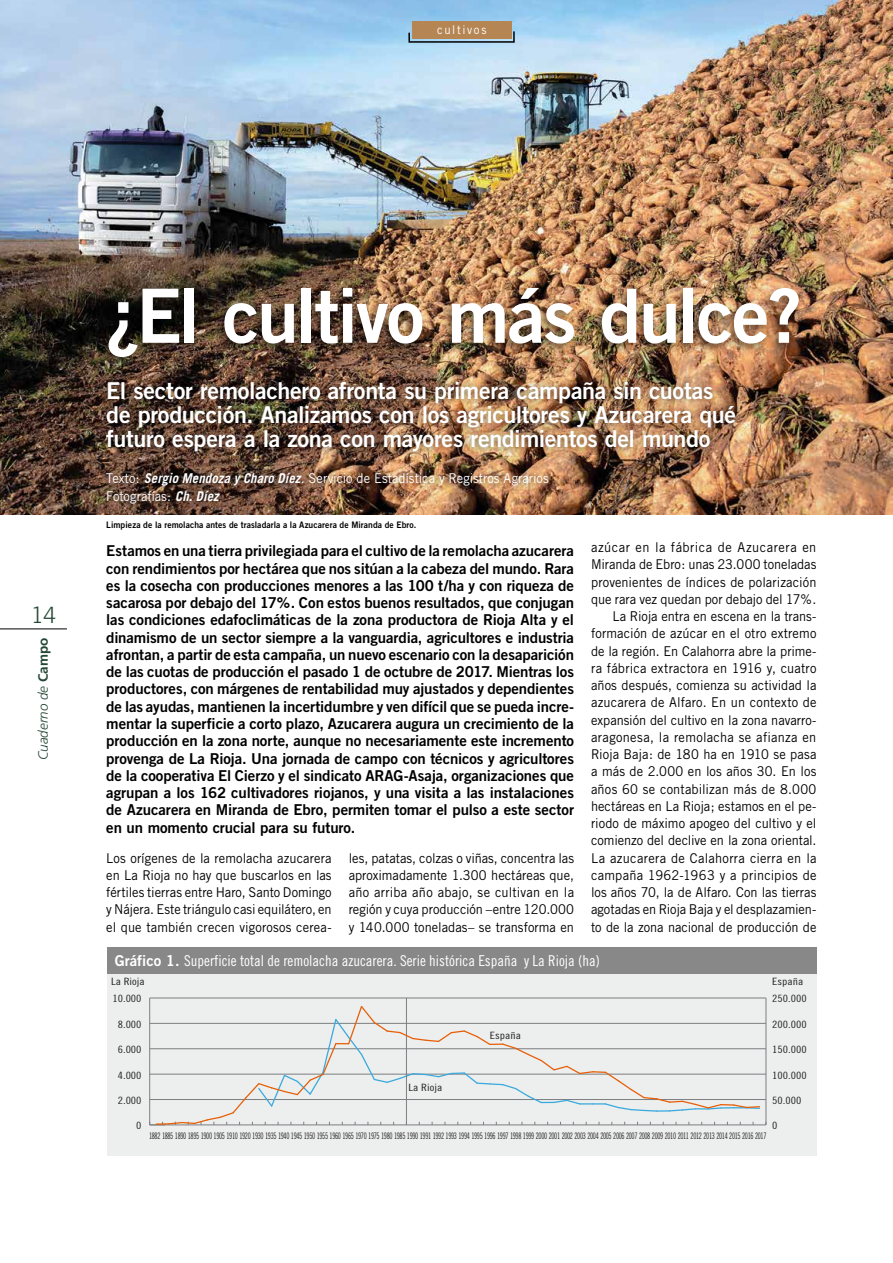
<style>
.page{position:relative;width:893px;height:1263px;background:#fff}
.page>*{position:absolute;margin:0;border:0;box-sizing:border-box;transform-origin:0 0}
.t1{font:75px "Trade Gothic Bold Two";letter-spacing:-.03em;color:#fff}
.t2{font:23.25px/24px "Trade Gothic Bold Two";letter-spacing:-.015em;color:#fff}
.t3{font:300 22.5px "Trade Gothic";color:#254736}
.t4{font:15px/17.2px "Trade Gothic Bold Two";letter-spacing:-.005em;color:#000;text-align:justify}
.t5{font:15px "Trade Gothic Cond Eighteen";color:#fff}
.t6{font:13.5px/17.2px "Trade Gothic";letter-spacing:.005em;color:#000;text-align:justify;scale:.95 1}
.t7{font:13.5px/17.2px "Trade Gothic";color:#fff;scale:.95 1}
.t8{font:italic 300 13.5px "Frutiger";color:#254736}
.t9{font:12px "Trade Gothic";letter-spacing:.145em;color:#fff;scale:.95 1}
.t10{font:10.05px "Trade Gothic Cond Eighteen";color:#272525;scale:1.18 1}
.t11{font:9px "Trade Gothic Cond Eighteen";letter-spacing:-.05em;color:#262424;scale:.78 1}
.t12{font:9px "Trade Gothic Bold Two";letter-spacing:.01em;color:#000;scale:.95 1}
.s1{font-weight:700;font-style:normal}
.s2{font-weight:700;font-style:italic}
.s3{font-family:"Trade Gothic Bold Two"}
</style>
<div class="page">
<hr style="left:0;top:628px;width:67px;height:1px;background:#000">
<img style="left:0;top:0;width:893px;height:514px">
<div style="left:98px;top:283px;width:706px;height:85px;background:#000;opacity:.55"></div>
<div style="left:98px;top:374px;width:644px;height:86px;background:#000;opacity:.55"></div>
<div style="left:100px;top:466px;width:457px;height:46px;background:#000;opacity:.55"></div>
<svg style="left:408px;top:30px;width:107px;height:13px"></svg>
<div style="left:412px;top:21px;width:99px;height:18px;background:#b58654"></div>
<div style="left:107px;top:970px;width:709px;height:186px;background:#edeeee"></div>
<div style="left:107px;top:947px;width:709px;height:27px;background:#888"></div>
<hr style="left:149px;top:998px;width:1px;height:127px;background:#7c7e81">
<hr style="left:150px;top:998px;width:616px;height:1px;background:#7c7e81">
<hr style="left:766px;top:998px;width:1px;height:127px;background:#7c7e81">
<hr style="left:406px;top:998px;width:1px;height:127px;background:#7c7e81">
<svg style="left:149px;top:1005px;width:618px;height:121px"></svg>
<p class="t9" style="left:437px;top:23px;width:54px">cultivos</p>
<h3 class="t3" style="left:31px;top:601px;width:27px">14</h3>
<p class="t8" style="left:35px;top:760px;width:124px;rotate:-90deg">Cuaderno de <span class="s1">Campo</span></p>
<h1 class="t1" style="left:105px;top:269px;width:699px">¿El cultivo más dulce?</h1>
<h2 class="t2" style="left:106px;top:378px;width:631px">El sector remolachero afronta su primera campaña sin cuotas de producción. Analizamos con los agricultores y Azucarera qué futuro espera a la zona con mayores rendimientos del mundo</h2>
<p class="t7" style="left:106px;top:470px;width:467px">Texto: <span class="s2">Sergio Mendoza y Charo Díez</span>. Servicio de Estadística y Registros Agrarios<br>Fotografías: <span class="s2">Ch. Díez</span></p>
<p class="t12" style="left:106px;top:519px;width:328px">Limpieza de la remolacha antes de trasladarla a la Azucarera de Miranda de Ebro.</p>
<p class="t4" style="left:106px;top:542px;width:469px">Estamos en una tierra privilegiada para el cultivo de la remolacha azucarera con rendimientos por hectárea que nos sitúan a la cabeza del mundo. Rara es la cosecha con producciones menores a las 100 t/ha y con riqueza de sacarosa por debajo del 17%. Con estos buenos resultados, que conjugan las condiciones edafoclimáticas de la zona productora de Rioja Alta y el dinamismo de un sector siempre a la vanguardia, agricultores e industria afrontan, a partir de esta campaña, un nuevo escenario con la desaparición de las cuotas de producción el pasado 1 de octubre de 2017. Mientras los productores, con márgenes de rentabilidad muy ajustados y dependientes de las ayudas, mantienen la incertidumbre y ven difícil que se pueda incre&shy;mentar la superficie a corto plazo, Azucarera augura un crecimiento de la producción en la zona norte, aunque no necesariamente este incremento provenga de La Rioja. Una jornada de campo con técnicos y agricultores de la cooperativa El Cierzo y el sindicato ARAG-Asaja, organizaciones que agrupan a los 162 cultivadores riojanos, y una visita a las instalaciones de Azucarera en Miranda de Ebro, permiten tomar el pulso a este sector en un momento crucial para su futuro.</p>
<p class="t6" style="left:106px;top:849px;width:239px">Los orígenes de la remolacha azucarera en La Rioja no hay que buscarlos en las fértiles tierras entre Haro, Santo Domingo y Nájera. Este triángulo casi equilátero, en el que también crecen vigorosos cerea-</p>
<p class="t6" style="left:349px;top:849px;width:239px">les, patatas, colzas o viñas, concentra las aproximadamente 1.300 hectáreas que, año arriba año abajo, se cultivan en la región y cuya producción –entre 120.000 y 140.000 toneladas– se transforma en</p>
<p class="t6" style="left:591px;top:538px;width:239px;text-align:right">azúcar en la fábrica de Azucarera en Miranda de Ebro: unas 23.000 toneladas provenientes de índices de polarización que rara vez quedan por debajo del 17%.<br>La Rioja entra en escena en la trans&shy;formación de azúcar en el otro extremo de la región. En Calahorra abre la prime&shy;ra fábrica extractora en 1916 y, cuatro años después, comienza su actividad la azucarera de Alfaro. En un contexto de expansión del cultivo en la zona navarro&shy;aragonesa, la remolacha se afianza en Rioja Baja: de 180 ha en 1910 se pasa a más de 2.000 en los años 30. En los años 60 se contabilizan más de 8.000 hectáreas en La Rioja; estamos en el pe&shy;riodo de máximo apogeo del cultivo y el comienzo del declive en la zona oriental.<br>La azucarera de Calahorra cierra en la campaña 1962-1963 y a principios de los años 70, la de Alfaro. Con las tierras agotadas en Rioja Baja y el desplazamien&shy;to de la zona nacional de producción de</p>
<p class="t5" style="left:115px;top:952px;width:487px"><span class="s3">Gráfico 1.</span> Superficie total de remolacha azucarera. Serie histórica España y La Rioja (ha)</p>
<p class="t10" style="left:111px;top:975px;width:30px">La Rioja</p>
<p class="t10" style="left:772px;top:975px;width:28px">España</p>
<p class="t10" style="left:112px;top:993px;width:26px">10.000</p>
<p class="t10" style="left:772px;top:993px;width:31px">250.000</p>
<p class="t10" style="left:118px;top:1018px;width:22px">8.000</p>
<p class="t10" style="left:772px;top:1018px;width:31px">200.000</p>
<p class="t10" style="left:490px;top:1029px;width:28px">España</p>
<p class="t10" style="left:118px;top:1044px;width:22px">6.000</p>
<p class="t10" style="left:772px;top:1044px;width:31px">150.000</p>
<p class="t10" style="left:118px;top:1069px;width:22px">4.000</p>
<p class="t10" style="left:772px;top:1069px;width:31px">100.000</p>
<p class="t10" style="left:409px;top:1082px;width:30px">La Rioja</p>
<p class="t10" style="left:118px;top:1094px;width:22px">2.000</p>
<p class="t10" style="left:772px;top:1094px;width:26px">50.000</p>
<p class="t10" style="left:136px;top:1120px;width:6px">0</p>
<p class="t10" style="left:772px;top:1120px;width:6px">0</p>
<p class="t11" style="left:149px;top:1131px;width:793px">1882 1885 1890 1895 1900 1905 1910 1920 1930 1935 1940 1945 1950 1955 1960 1965 1970 1975 1980 1985 1990 1991 1992 1993 1994 1995 1996 1997 1998 1999 2000 2001 2002 2003 2004 2005 2006 2007 2008 2009 2010 2011 2012 2013 2014 2015 2016 2017</p>
</div>
